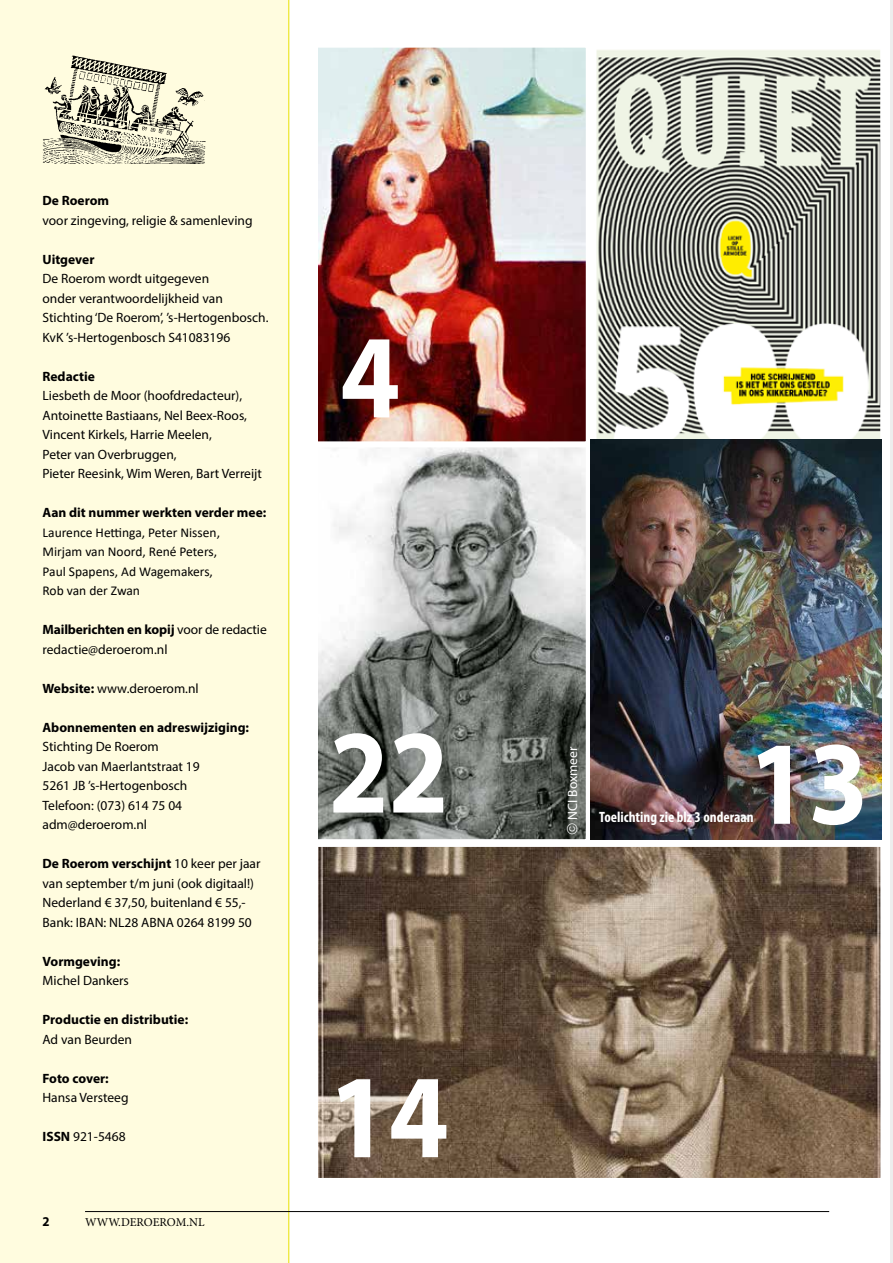
<style>
.page{position:relative;width:893px;height:1263px;background:#fff}
.page>*{position:absolute;margin:0;border:0;box-sizing:border-box;transform-origin:0 0}
.t1{font:700 120px "Myriad Pro";color:#fff;scale:.9 1}
.t2{font:700 condensed 15px "Myriad Pro";color:#fff}
.t3{font:13.5px/19.5px "Myriad Pro";color:#000}
.t4{font:700 13.5px "Myriad Pro";color:#000}
.t5{font:13.5px/19.5px "Calibri";color:#000}
.t6{font:13.5px "Myriad Pro";color:#fff}
.t7{font:700 13.5px "Myriad Pro";color:#000;scale:.95 1}
.t8{font:12px "Minion Pro";letter-spacing:-.005em;color:#000}
.s1{font-weight:700}
</style>
<div class="page">
<hr style="left:891px;top:0;width:2px;height:1263px;background:#ededed">
<div style="left:0;top:0;width:289px;height:1263px;background:#fffcdf"></div>
<img style="left:43px;top:55px;width:163px;height:109px">
<img style="left:319px;top:447px;width:266px;height:391px">
<div style="left:312px;top:439px;width:280px;height:406px;border:6px solid #fff"></div>
<img style="left:597px;top:50px;width:282px;height:389px">
<div style="left:590px;top:40px;width:296px;height:406px;border:6px solid #fff"></div>
<img style="left:319px;top:49px;width:266px;height:391px">
<div style="left:312px;top:42px;width:280px;height:405px;border:6px solid #fff"></div>
<img style="left:319px;top:848px;width:560px;height:329px">
<div style="left:312px;top:841px;width:574px;height:343px;border:6px solid #fff"></div>
<img style="left:590px;top:439px;width:292px;height:400px">
<hr style="left:85px;top:1211px;width:744px;height:1px;background:#000">
<svg style="left:567px;top:823px;width:10px;height:11px"></svg>
<p class="t4" style="left:43px;top:192px;width:68px">De Roerom</p>
<p class="t3" style="left:43px;top:210px;width:212px">voor zingeving, religie &amp; samenleving</p>
<p class="t4" style="left:43px;top:250px;width:53px">Uitgever</p>
<p class="t3" style="left:43px;top:269px;width:227px">De Roerom wordt uitgegeven<br>onder verantwoordelijkheid van Stichting ‘De Roerom’, ’s-Hertogenbosch.<br>KvK ’s-Hertogenbosch S41083196</p>
<p class="t4" style="left:43px;top:367px;width:54px">Redactie</p>
<p class="t3" style="left:43px;top:386px;width:221px">Liesbeth de Moor (hoofdredacteur), Antoinette Bastiaans, Nel Beex-Roos, Vincent Kirkels, Harrie Meelen,<br>Peter van Overbruggen,<br>Pieter Reesink, Wim Weren, Bart Verreijt</p>
<p class="t4" style="left:43px;top:504px;width:225px">Aan dit nummer werkten verder mee:</p>
<p class="t5" style="left:43px;top:522px;width:179px">Laurence Hettinga, Peter Nissen,<br>Mirjam van Noord, René Peters,<br>Paul Spapens, Ad Wagemakers,<br>Rob van der Zwan</p>
<p class="t3" style="left:43px;top:620px;width:226px"><span class="s1">Mailberichten en kopij</span> voor de redactie redactie@deroerom.nl</p>
<p class="t3" style="left:43px;top:678px;width:158px"><span class="s1">Website:</span> www.deroerom.nl</p>
<p class="t4" style="left:43px;top:718px;width:208px">Abonnementen en adreswijziging:</p>
<p class="t3" style="left:43px;top:737px;width:159px">Stichting De Roerom<br>Jacob van Maerlantstraat 19<br>5261 JB ’s-Hertogenbosch<br>Telefoon: (073) 614 75 04 adm@deroerom.nl</p>
<p class="t3" style="left:43px;top:854px;width:219px"><span class="s1">De Roerom verschijnt</span> 10 keer per jaar van september t/m juni (ook digitaal!)<br>Nederland € 37,50, buitenland € 55,- Bank: IBAN: NL28 ABNA 0264 8199 50</p>
<p class="t4" style="left:43px;top:952px;width:79px">Vormgeving:</p>
<p class="t3" style="left:43px;top:971px;width:88px">Michel Dankers</p>
<p class="t4" style="left:43px;top:1011px;width:147px">Productie en distributie:</p>
<p class="t3" style="left:43px;top:1029px;width:91px">Ad van Beurden</p>
<p class="t4" style="left:43px;top:1069px;width:68px">Foto cover:</p>
<p class="t3" style="left:43px;top:1088px;width:88px">Hansa Versteeg</p>
<p class="t3" style="left:43px;top:1127px;width:85px"><span class="s1">ISSN</span> 921-5468</p>
<p class="t7" style="left:43px;top:1212px;width:9px">2</p>
<p class="t8" style="left:85px;top:1214px;width:121px">WWW.DEROEROM.NL</p>
<h1 class="t1" style="left:340px;top:299px;width:68px">4</h1>
<h1 class="t1" style="left:329px;top:694px;width:135px">22</h1>
<h1 class="t1" style="left:329px;top:1038px;width:135px">14</h1>
<p class="t6" style="left:564px;top:819px;width:74px;rotate:-90deg">NCI Boxmeer</p>
<h1 class="t1" style="left:749px;top:705px;width:135px">13</h1>
<p class="t2" style="left:599px;top:808px;width:156px">Toelichting zie blz 3 onderaan</p>
</div>
